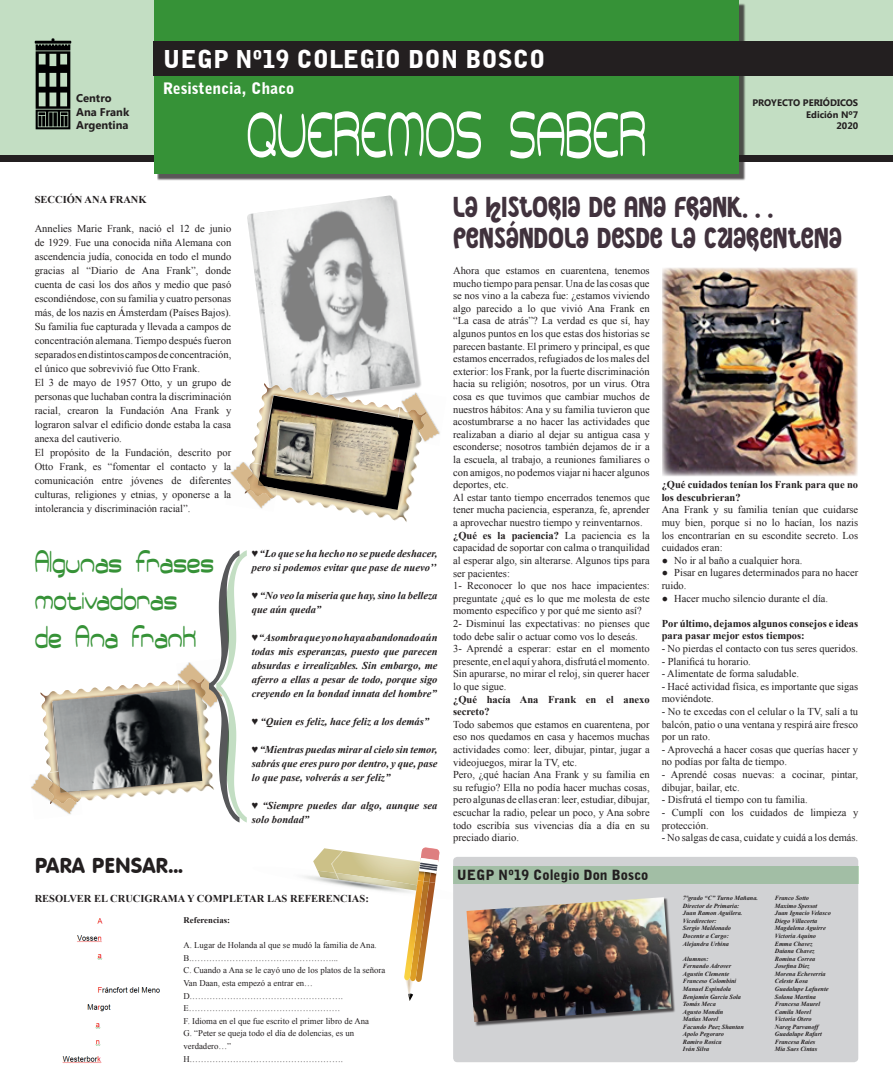
<style>
.page{position:relative;width:893px;height:1092px;background:#fff}
.page>*{position:absolute;margin:0;border:0;box-sizing:border-box;transform-origin:0 0}
.t1{font:63px "Pneumatics Tall BRK";color:#fff}
.t2{font:31.5px/37.8px "Pneumatics Tall BRK";color:#369237}
.t3{font:28px/31.5px "Night Court";color:#41323d}
.t4{font:900 24.5px "Bell Gothic BT";color:#fff}
.t5{font:21px "VAG Rounded BT";color:#231f20}
.t6{font:900 15.75px "Bell Gothic BT";color:#fff}
.t7{font:900 14px "Bell Gothic BT";color:#231f20}
.t8{font:700 11.2px/13.4px "Segoe UI";color:#231f20}
.t9{font:10.5px/12.6px "Times New Roman";color:#231f20}
.t10{font:italic 700 10.5px/14px "Times New Roman";color:#231f20}
.t11{font:700 10.5px/12.6px "Times New Roman";color:#231f20}
.t12{font:700 9.45px/11.3px "Segoe UI";color:#231f20;text-align:right}
.t13{font:8.75px/12.6px "Times New Roman";color:#231f20}
.t14{font:700 8.75px "Times New Roman";color:#231f20}
.t15{font:italic 700 6.3px/7.6px "Times New Roman";color:#231f20}
.s1{font-weight:700}
</style>
<div class="page">
<img style="left:662px;top:267px;width:196px;height:209px">
<img style="left:341px;top:886px;width:63px;height:5px">
<svg style="left:406px;top:980px;width:7px;height:21px"></svg>
<img style="left:417px;top:886px;width:18px;height:96px">
<img style="left:410px;top:886px;width:19px;height:95px">
<img style="left:404px;top:886px;width:20px;height:94px">
<svg style="left:313px;top:847px;width:127px;height:39px"></svg>
<div style="left:0;top:0;width:893px;height:155px;background:#c3dec3"></div>
<div style="left:0;top:155px;width:893px;height:7px;background:#231f20"></div>
<svg style="left:35px;top:38px;width:36px;height:91px"></svg>
<div style="left:157px;top:3px;width:589px;height:177px;background:#231f20;opacity:.75"></div>
<div style="left:154px;top:0;width:585px;height:174px;background:#369237"></div>
<div style="left:154px;top:41px;width:739px;height:34px;background:#231f20"></div>
<div style="left:453px;top:856px;width:405px;height:206px;background:#d1d2d4;border-radius:4px"></div>
<div style="left:453px;top:865px;width:405px;height:18px;background:#a2bea5"></div>
<div style="left:467px;top:897px;width:209px;height:129px;background:#231f20;opacity:.75"></div>
<img style="left:466px;top:897px;width:206px;height:124px">
<div style="left:249px;top:197px;width:173px;height:210px;background:#57585a;opacity:.75"></div>
<img style="left:247px;top:195px;width:170px;height:188px">
<img style="left:62px;top:918px;width:98px;height:145px">
<svg style="left:231px;top:383px;width:208px;height:139px"></svg>
<img style="left:260px;top:405px;width:151px;height:95px">
<svg style="left:31px;top:550px;width:216px;height:272px"></svg>
<p class="t8" style="left:76px;top:91px;width:55px">Centro<br>Ana Frank<br>Argentina</p>
<h3 class="t4" style="left:163px;top:44px;width:384px">UEGP Nº19 Colegio Don Bosco</h3>
<h3 class="t6" style="left:163px;top:79px;width:133px">Resistencia, Chaco</h3>
<h1 class="t1" style="left:246px;top:104px;width:401px">Queremos Saber</h1>
<p class="t12" style="left:752px;top:97px;width:107px">PROYECTO PERIÓDICOS<br>Edición Nº7<br>2020</p>
<p class="t11" style="left:35px;top:192px;width:114px">SECCIÓN ANA FRANK</p>
<p class="t9" style="left:35px;top:221px;width:198px;line-height:14px">Annelies Marie Frank, nació el 12 de junio de 1929. Fue una conocida niña Alemana con ascendencia judía, conocida en todo el mundo gracias al “Diario de Ana Frank”, donde cuenta de casi los dos años y medio que pasó escondiéndose, con su familia y cuatro personas más, de los nazis en Ámsterdam (Países Bajos).<br>Su familia fue capturada y llevada a campos de concentración alemana. Tiempo después fueron separados en distintos campos de concentración, el único que sobrevivió fue Otto Frank.<br>El 3 de mayo de 1957 Otto, y un grupo de personas que luchaban contra la discriminación racial, crearon la Fundación Ana Frank y lograron salvar el edificio donde estaba la casa anexa del cautiverio.<br>El propósito de la Fundación, descrito por Otto Frank, es “fomentar el contacto y la comunicación entre jóvenes de diferentes culturas, religiones y etnias, y oponerse a la intolerancia y discriminación racial”.</p>
<h2 class="t2" style="left:35px;top:542px;width:181px">Algunas frases motivadoras<br>de Ana Frank</h2>
<p class="t10" style="left:252px;top:546px;width:187px">♥ “Lo que se ha hecho no se puede deshacer, pero si podemos evitar que pase de nuevo’’</p>
<p class="t10" style="left:252px;top:588px;width:187px">♥ “No veo la miseria que hay, sino la belleza que aún queda”</p>
<p class="t10" style="left:252px;top:630px;width:187px;text-align:justify">♥ “Asombra que yo no haya abandonado aún todas mis esperanzas, puesto que parecen absurdas e irrealizables. Sin embargo, me aferro a ellas a pesar de todo, porque sigo creyendo en la bondad innata del hombre”</p>
<p class="t10" style="left:252px;top:714px;width:179px">♥ “Quien es feliz, hace feliz a los demás”</p>
<p class="t10" style="left:252px;top:742px;width:187px;text-align:justify">♥ “Mientras puedas mirar al cielo sin temor, sabrás que eres puro por dentro, y que, pase lo que pase, volverás a ser feliz”</p>
<p class="t10" style="left:252px;top:798px;width:187px">♥ “Siempre puedes dar algo, aunque sea solo bondad”</p>
<h3 class="t3" style="left:453px;top:191px;width:391px">LA HISTORIA DE ANA FRANK…<br>PENSÁNDOLA DESDE LA CUARENTENA</h3>
<p class="t9" style="left:453px;top:264px;width:198px">Ahora que estamos en cuarentena, tenemos mucho tiempo para pensar. Una de las cosas que se nos vino a la cabeza fue: ¿estamos viviendo algo parecido a lo que vivió Ana Frank en “La casa de atrás”? La verdad es que sí, hay algunos puntos en los que estas dos historias se parecen bastante. El primero y principal, es que estamos encerrados, refugiados de los males del exterior: los Frank, por la fuerte discriminación hacia su religión; nosotros, por un virus. Otra cosa es que tuvimos que cambiar muchos de nuestros hábitos: Ana y su familia tuvieron que acostumbrarse a no hacer las actividades que realizaban a diario al dejar su antigua casa y esconderse; nosotros también dejamos de ir a la escuela, al trabajo, a reuniones familiares o con amigos, no podemos viajar ni hacer algunos deportes, etc.<br>Al estar tanto tiempo encerrados tenemos que tener mucha paciencia, esperanza, fe, aprender a aprovechar nuestro tiempo y reinventarnos. <span class="s1">¿Qué es la paciencia?</span> La paciencia es la capacidad de soportar con calma o tranquilidad al esperar algo, sin alterarse. Algunos tips para ser pacientes:<br>1- Reconocer lo que nos hace impacientes: preguntate ¿qué es lo que me molesta de este momento específico y por qué me siento así?<br>2- Disminuí las expectativas: no pienses que todo debe salir o actuar como vos lo deseás.<br>3- Aprendé a esperar: estar en el momento presente, en el aquí y ahora, disfrutá el momento.<br>Sin apurarse, no mirar el reloj, sin querer hacer lo que sigue.</p>
<p class="t11" style="left:453px;top:692px;width:198px">¿Qué hacía Ana Frank en el anexo secreto?</p>
<p class="t9" style="left:453px;top:717px;width:198px">Todo sabemos que estamos en cuarentena, por eso nos quedamos en casa y hacemos muchas actividades como: leer, dibujar, pintar, jugar a videojuegos, mirar la TV, etc.<br>Pero, ¿qué hacían Ana Frank y su familia en su refugio? Ella no podía hacer muchas cosas, pero algunas de ellas eran: leer, estudiar, dibujar, escuchar la radio, pelear un poco, y Ana sobre todo escribía sus vivencias día a día en su preciado diario.</p>
<p class="t11" style="left:662px;top:478px;width:198px">¿Qué cuidados tenían los Frank para que no los descubrieran?</p>
<p class="t9" style="left:662px;top:503px;width:198px;text-align:justify">Ana Frank y su familia tenían que cuidarse muy bien, porque si no lo hacían, los nazis los encontrarían en su escondite secreto. Los cuidados eran:</p>
<p class="t9" style="left:662px;top:553px;width:142px">● No ir al baño a cualquier hora.</p>
<p class="t9" style="left:662px;top:566px;width:198px">● Pisar en lugares determinados para no hacer ruido.</p>
<p class="t9" style="left:662px;top:591px;width:168px">● Hacer mucho silencio durante el día.</p>
<p class="t11" style="left:662px;top:616px;width:198px">Por último, dejamos algunos consejos e ideas para pasar mejor estos tiempos:</p>
<p class="t9" style="left:662px;top:642px;width:198px">- No pierdas el contacto con tus seres queridos.</p>
<p class="t9" style="left:662px;top:654px;width:91px">- Planificá tu horario.</p>
<p class="t9" style="left:662px;top:667px;width:139px">- Alimentate de forma saludable.</p>
<p class="t9" style="left:662px;top:679px;width:198px">- Hacé actividad física, es importante que sigas moviéndote.</p>
<p class="t9" style="left:662px;top:705px;width:198px;text-align:justify">- No te excedas con el celular o la TV, salí a tu balcón, patio o una ventana y respirá aire fresco por un rato.</p>
<p class="t9" style="left:662px;top:742px;width:198px">- Aprovechá a hacer cosas que querías hacer y no podías por falta de tiempo.</p>
<p class="t9" style="left:662px;top:768px;width:198px">- Aprendé cosas nuevas: a cocinar, pintar, dibujar, bailar, etc.</p>
<p class="t9" style="left:662px;top:793px;width:148px">- Disfrutá el tiempo con tu familia.</p>
<p class="t9" style="left:662px;top:805px;width:198px">- Cumplí con los cuidados de limpieza y protección.</p>
<p class="t9" style="left:662px;top:831px;width:198px">- No salgas de casa, cuidate y cuidá a los demás.</p>
<h3 class="t5" style="left:35px;top:852px;width:150px">PARA PENSAR...</h3>
<p class="t11" style="left:35px;top:891px;width:336px">RESOLVER EL CRUCIGRAMA Y COMPLETAR LAS REFERENCIAS:</p>
<p class="t15" style="left:683px;top:894px;width:77px">7ºgrado “C” Turno Mañana.<br>Director de Primaria:<br>Juan Ramon Aguilera.<br>Vicedirector:<br>Sergio Maldonado<br>Docente a Cargo:<br>Alejandra Urbina</p>
<p class="t15" style="left:683px;top:954px;width:62px">Alumnos:<br>Fernando Adrover<br>Agustín Clemente<br>Franceso Colombini<br>Manuel Espindola<br>Benjamín Garcia Sola<br>Tomás Meca<br>Agusto Mondín<br>Matias Morel<br>Facundo Paez Shantan<br>Apolo Pegoraro<br>Ramiro Rosica<br>Iván Silva</p>
<h3 class="t7" style="left:457px;top:865px;width:193px">UEGP Nº19 Colegio Don Bosco</h3>
<p class="t14" style="left:184px;top:913px;width:48px">Referencias:</p>
<p class="t13" style="left:184px;top:938px;width:203px">A. Lugar de Holanda al que se mudó la familia de Ana.<br>B.…………………………………………...<br>C. Cuando a Ana se le cayó uno de los platos de la señora Van Daan, esta empezó a entrar en… D.…………………………………………….<br>E…………………………………………….<br>F. Idioma en el que fue escrito el primer libro de Ana<br>G. “Peter se queja todo el día de dolencias, es un verdadero…” H.…………………………………………….</p>
<p class="t15" style="left:775px;top:894px;width:58px">Franco Sotto<br>Maximo Spessot<br>Juan Ignacio Velasco<br>Diego Villacorta<br>Magdalena Aguirre<br>Victoria Aquino<br>Emma Chavez<br>Daiana Chavez<br>Romina Correa<br>Josefina Diez<br>Morena Echeverria<br>Celeste Kosa<br>Guadalupe Lafuente<br>Solana Martina<br>Francesa Maurel<br>Camila Morel<br>Victoria Otero<br>Nareg Parvanoff<br>Guadalupe Rafart<br>Francesa Raies<br>Mia Saes Cintas</p>
</div>
